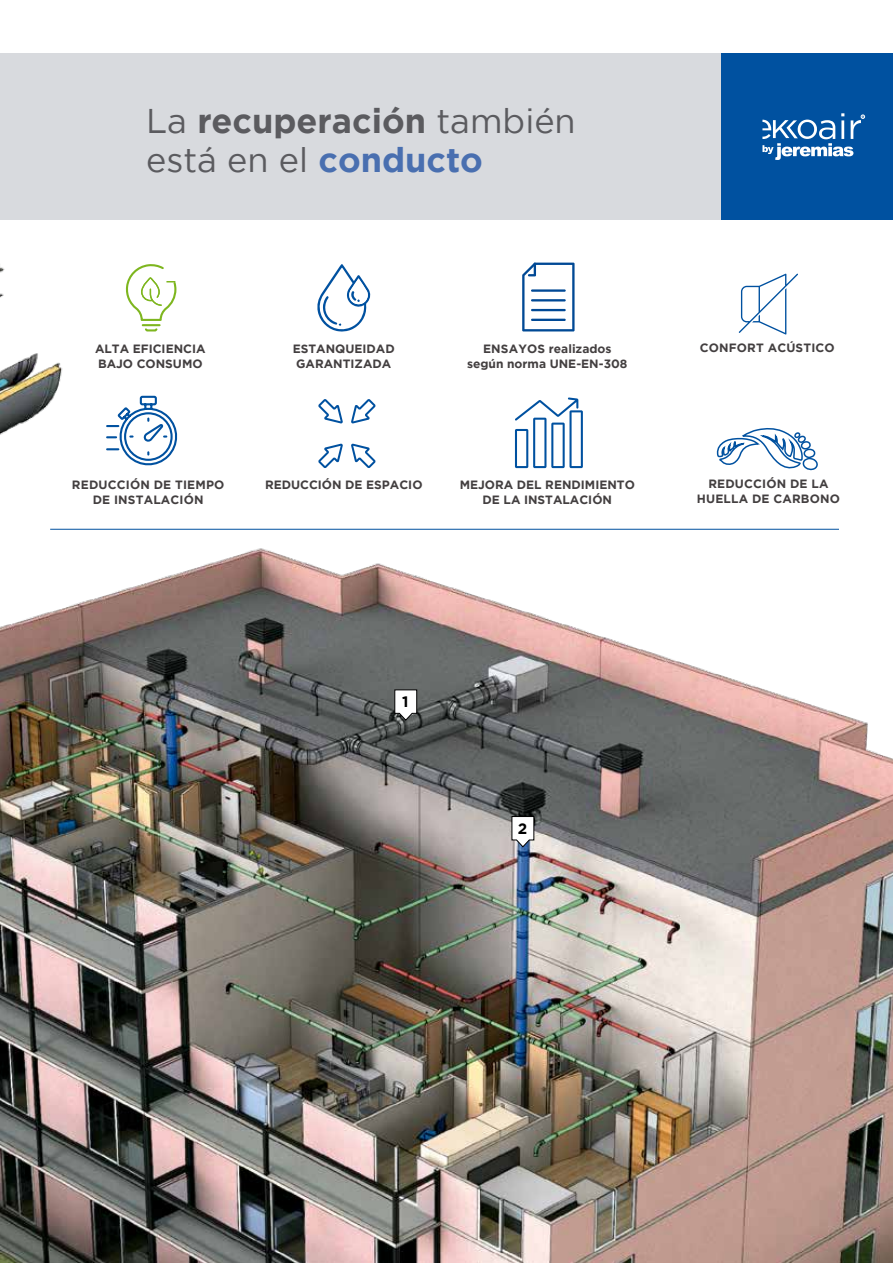
<style>
.page{position:relative;width:893px;height:1263px;background:#fff}
.page>*{position:absolute;margin:0;border:0;box-sizing:border-box;transform-origin:0 0}
.t1{font:34.2px/39.5px "Gotham";color:#5b5b5f}
.t2{font:700 15.15px "Gotham";color:#000}
.t3{font:700 12px/15px "Gotham";color:#433f40;text-align:center}
.s1{font-weight:700}
.s2{font-weight:700;color:#496fb0}
</style>
<div class="page">
<img style="left:0;top:267px;width:72px;height:262px">
<div style="left:0;top:53px;width:893px;height:167px;background:#d8dade"></div>
<img style="left:0;top:548px;width:893px;height:715px">
<svg style="left:394px;top:689px;width:23px;height:32px"></svg>
<svg style="left:512px;top:816px;width:22px;height:31px"></svg>
<hr style="left:50px;top:529px;width:789px;height:1px;background:#0051a0">
<svg style="left:522px;top:263px;width:53px;height:68px"></svg>
<hr style="left:531px;top:289px;width:35px;height:3px;background:#004995">
<hr style="left:531px;top:299px;width:35px;height:2px;background:#004995">
<hr style="left:531px;top:309px;width:35px;height:2px;background:#004995">
<hr style="left:531px;top:319px;width:35px;height:2px;background:#004995">
<svg style="left:125px;top:265px;width:52px;height:67px"></svg>
<svg style="left:317px;top:264px;width:54px;height:68px"></svg>
<svg style="left:318px;top:444px;width:25px;height:24px"></svg>
<svg style="left:318px;top:399px;width:25px;height:24px"></svg>
<svg style="left:351px;top:444px;width:25px;height:24px"></svg>
<svg style="left:351px;top:399px;width:25px;height:24px"></svg>
<svg style="left:515px;top:397px;width:68px;height:71px"></svg>
<svg style="left:106px;top:395px;width:72px;height:71px"></svg>
<svg style="left:739px;top:274px;width:59px;height:61px"></svg>
<svg style="left:716px;top:428px;width:102px;height:43px"></svg>
<div style="left:721px;top:53px;width:172px;height:167px;background:#0051a0"></div>
<svg style="left:762px;top:113px;width:103px;height:47px"></svg>
<h1 class="t1" style="left:146px;top:100px;width:431px">La <span class="s1">recuperación</span> también está en el <span class="s2">conducto</span></h1>
<p class="t3" style="left:95px;top:341px;width:112px;text-align:left">ALTA EFICIENCIA<br>BAJO CONSUMO</p>
<p class="t3" style="left:293px;top:341px;width:104px;text-align:left">ESTANQUEIDAD<br>GARANTIZADA</p>
<p class="t3" style="left:467px;top:341px;width:162px">ENSAYOS realizados según norma UNE-EN-308</p>
<p class="t3" style="left:72px;top:477px;width:154px">REDUCCIÓN DE TIEMPO</p>
<p class="t3" style="left:265px;top:477px;width:159px">REDUCCIÓN DE ESPACIO</p>
<p class="t3" style="left:93px;top:492px;width:112px">DE INSTALACIÓN</p>
<p class="t3" style="left:460px;top:477px;width:177px">MEJORA DEL RENDIMIENTO<br>DE LA INSTALACIÓN</p>
<p class="t3" style="left:700px;top:340px;width:136px">CONFORT ACÚSTICO</p>
<p class="t3" style="left:697px;top:476px;width:145px">REDUCCIÓN DE LA<br>HUELLA DE CARBONO</p>
<p class="t2" style="left:402px;top:691px;width:8px">1</p>
<p class="t2" style="left:518px;top:818px;width:11px">2</p>
</div>
